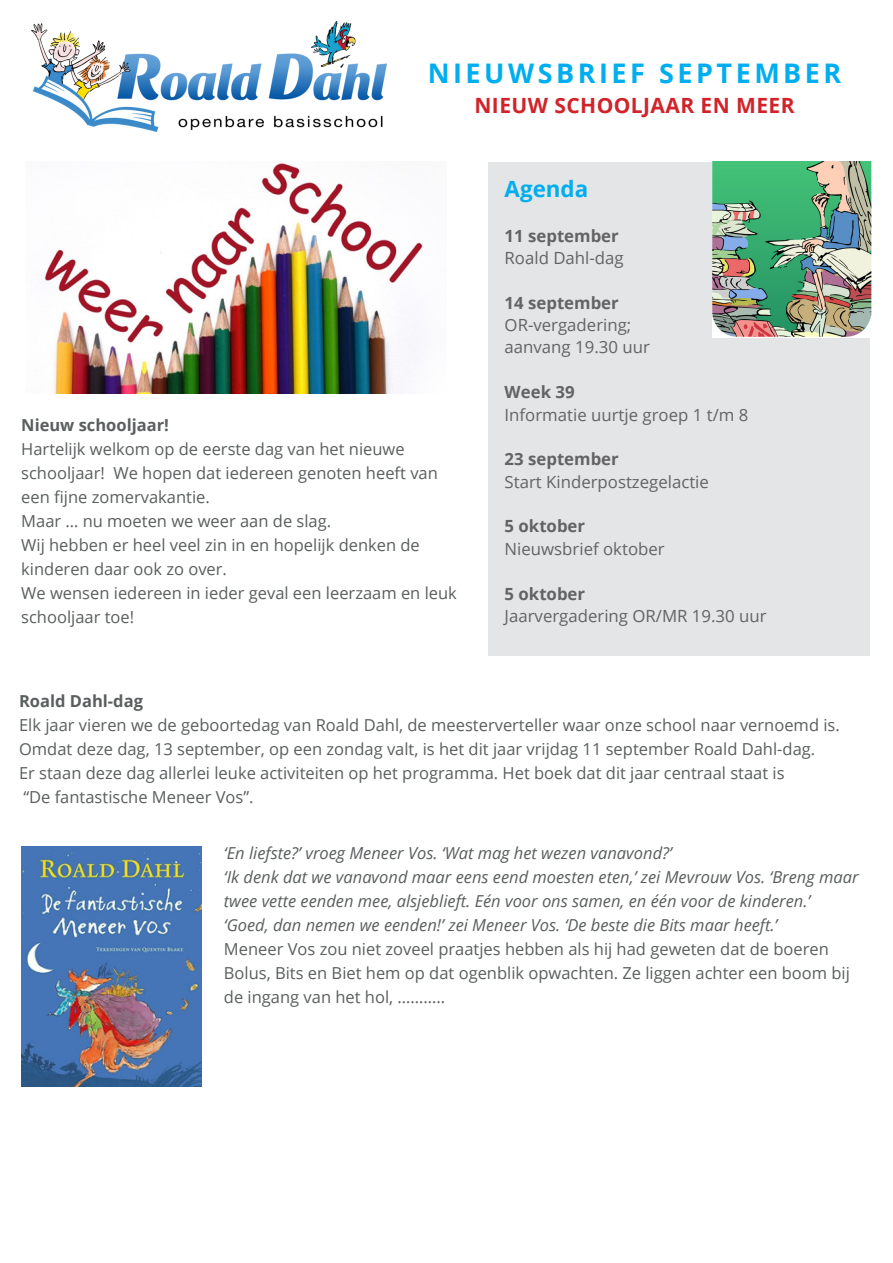
<style>
.page{position:relative;width:893px;height:1263px;background:#fff}
.page>*{position:absolute;margin:0;border:0;box-sizing:border-box;transform-origin:0 0}
.t1{font:700 27px "Open Sans";letter-spacing:.13em;color:#00aeef}
.t2{font:700 22.35px "Open Sans";color:#00aeef}
.t3{font:700 21px "Open Sans";letter-spacing:.02em;color:#d1232a}
.t4{font:16.8px/22.4px "Open Sans";color:#636366}
.t5{font:16.5px/24px "Open Sans";color:#5a5e5e}
.t6{font:italic 16.5px/24px "Open Sans";color:#5a5e5e}
.t7{font:700 16.5px "Open Sans";color:#5a5e5e}
.s1{font-weight:700}
</style>
<div class="page">
<div style="left:488px;top:162px;width:381px;height:494px;background:#e4e5e7"></div>
<img style="left:32px;top:21px;width:355px;height:111px">
<img style="left:713px;top:162px;width:158px;height:175px">
<img style="left:42px;top:163px;width:381px;height:230px">
<img style="left:21px;top:846px;width:181px;height:240px">
<p class="t1" style="left:428px;top:54px;width:415px">NIEUWSBRIEF SEPTEMBER</p>
<p class="t3" style="left:474px;top:91px;width:322px">NIEUW SCHOOLJAAR EN MEER</p>
<p class="t7" style="left:21px;top:413px;width:149px">Nieuw schooljaar!</p>
<p class="t5" style="left:21px;top:436px;width:418px">Hartelijk welkom op de eerste dag van het nieuwe schooljaar! We hopen dat iedereen genoten heeft van een fijne zomervakantie.</p>
<p class="t5" style="left:21px;top:508px;width:311px">Maar … nu moeten we weer aan de slag.</p>
<p class="t5" style="left:21px;top:532px;width:400px">Wij hebben er heel veel zin in en hopelijk denken de kinderen daar ook zo over.</p>
<p class="t5" style="left:21px;top:580px;width:437px">We wensen iedereen in ieder geval een leerzaam en leuk schooljaar toe!</p>
<p class="t2" style="left:505px;top:173px;width:85px">Agenda</p>
<p class="t4" style="left:505px;top:224px;width:121px"><span class="s1">11 september<br></span>Roald Dahl-dag</p>
<p class="t4" style="left:505px;top:291px;width:147px"><span class="s1">14 september<br></span>OR-vergadering; aanvang 19.30 uur</p>
<p class="t4" style="left:505px;top:380px;width:245px"><span class="s1">Week 39<br></span>Informatie uurtje groep 1 t/m 8</p>
<p class="t4" style="left:505px;top:448px;width:206px"><span class="s1">23 september<br></span>Start Kinderpostzegelactie</p>
<p class="t4" style="left:505px;top:515px;width:162px"><span class="s1">5 oktober<br></span>Nieuwsbrief oktober</p>
<p class="t4" style="left:505px;top:582px;width:263px"><span class="s1">5 oktober<br></span>Jaarvergadering OR/MR 19.30 uur</p>
<p class="t7" style="left:19px;top:689px;width:125px">Roald Dahl-dag</p>
<p class="t5" style="left:19px;top:712px;width:822px">Elk jaar vieren we de geboortedag van Roald Dahl, de meesterverteller waar onze school naar vernoemd is.<br>Omdat deze dag, 13 september, op een zondag valt, is het dit jaar vrijdag 11 september Roald Dahl-dag.<br>Er staan deze dag allerlei leuke activiteiten op het programma. Het boek dat dit jaar centraal staat is<br>“De fantastische Meneer Vos”.</p>
<p class="t6" style="left:224px;top:841px;width:450px">‘En liefste?’ vroeg Meneer Vos. ‘Wat mag het wezen vanavond?’</p>
<p class="t6" style="left:224px;top:865px;width:636px">‘Ik denk dat we vanavond maar eens eend moesten eten,’ zei Mevrouw Vos. ‘Breng maar twee vette eenden mee, alsjeblieft. Eén voor ons samen, en één voor de kinderen.’</p>
<p class="t6" style="left:224px;top:913px;width:555px">‘Goed, dan nemen we eenden!’ zei Meneer Vos. ‘De beste die Bits maar heeft.’</p>
<p class="t5" style="left:224px;top:937px;width:627px">Meneer Vos zou niet zoveel praatjes hebben als hij had geweten dat de boeren<br>Bolus, Bits en Biet hem op dat ogenblik opwachten. Ze liggen achter een boom bij de ingang van het hol, ………..</p>
</div>
